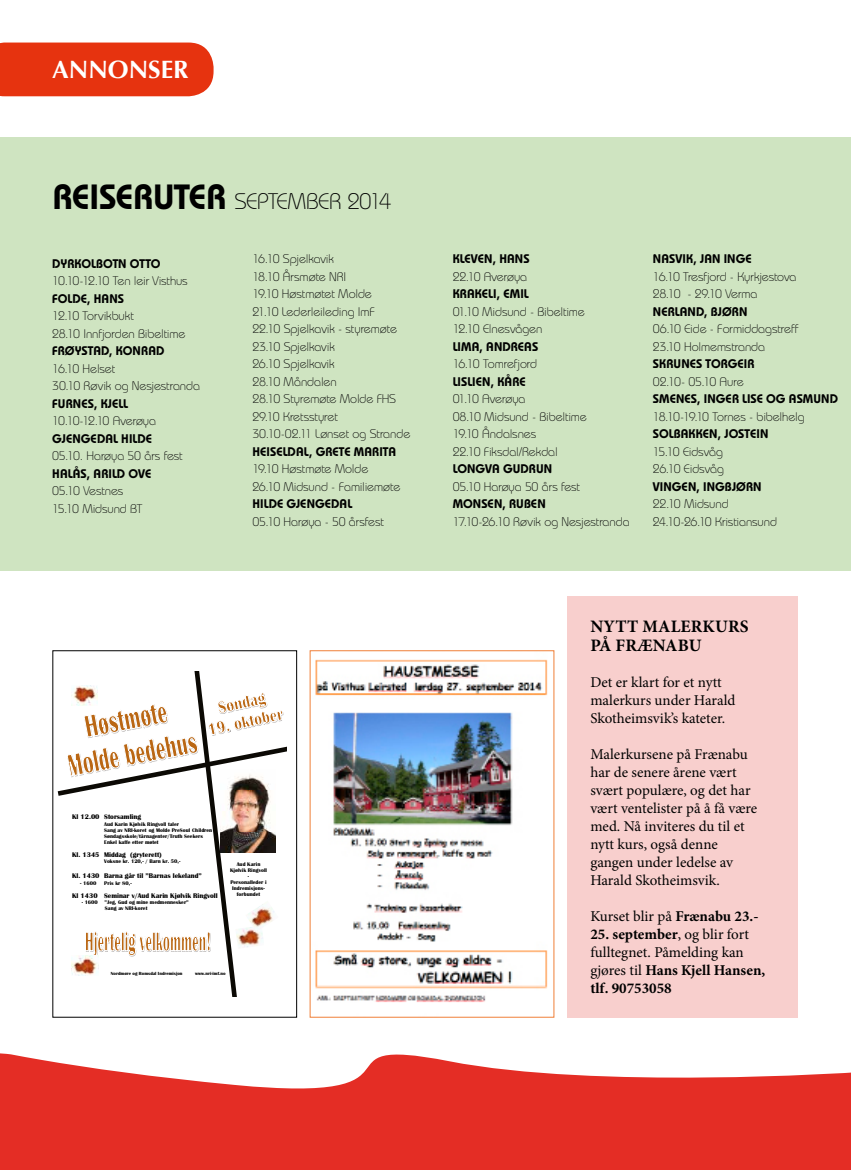
<style>
.page{position:relative;width:851px;height:1170px;background:#fff}
.page>*{position:absolute;margin:0;border:0;box-sizing:border-box;transform-origin:0 0}
.t1{font:700 25px "Optima";color:#fff}
.t2{font:300 22.5px "Bauhaus Std";letter-spacing:-.03em;color:#000}
.t3{font:700 17.5px/18.8px "Minion Pro";letter-spacing:.01em;color:#000}
.t4{font:15px/18px "Minion Pro";color:#000}
.t5{font:300 12.5px/17.5px "Bauhaus Std";letter-spacing:-.01em;color:#000}
.t6{font:600 12.5px "Bauhaus Std";letter-spacing:.005em;color:#000}
.t7{font:700 7px "Britannic";color:#000}
.t8{font:700 5.38px/6px "Britannic";color:#000}
.t9{font:700 4.62px "Britannic";color:#000}
.s1{font-weight:600;font-size:35px}
.s2{font-weight:700}
</style>
<div class="page">
<div style="left:0;top:138px;width:850px;height:432px;background:#cfe4c1"></div>
<div style="left:0;top:43px;width:213px;height:53px;background:#e6330f"></div>
<svg style="left:0;top:1053px;width:850px;height:116px;fill:#e42d25"></svg>
<svg style="left:57px;top:671px;width:229px;height:325px"></svg>
<img style="left:72px;top:955px;width:26px;height:20px">
<img style="left:235px;top:925px;width:29px;height:23px">
<img style="left:245px;top:900px;width:33px;height:31px">
<img style="left:71px;top:685px;width:27px;height:20px">
<img style="left:220px;top:769px;width:56px;height:83px">
<div style="left:52px;top:650px;width:245px;height:367px;border:1px solid #000"></div>
<img style="left:315px;top:659px;width:233px;height:343px">
<div style="left:567px;top:595px;width:230px;height:422px;background:#f8cfcd"></div>
<h1 class="t1" style="left:52px;top:55px;width:92px">ANNONSER</h1>
<h2 class="t2" style="left:53px;top:188px;width:340px"><span class="s1">REISERUTER</span> SEPTEMBER 2014</h2>
<p class="t6" style="left:52px;top:256px;width:110px">DYR KOLBOTN OTTO</p>
<p class="t5" style="left:52px;top:272px;width:137px">10.10-12.10 Ten leir Visthus</p>
<p class="t6" style="left:52px;top:291px;width:65px">FOLDE, HANS</p>
<p class="t5" style="left:52px;top:307px;width:135px">12.10 Torvikbukt<br>28.10 Innfjorden Bibeltime</p>
<p class="t6" style="left:52px;top:343px;width:112px">FRØYSTAD, KONR AD</p>
<p class="t5" style="left:52px;top:359px;width:149px">16.10 Helset<br>30.10 Røvik og Nesjestranda</p>
<p class="t6" style="left:52px;top:396px;width:14px">FURNES</p>
<p class="t6" style="left:94px;top:396px;width:36px">, KJELL</p>
<p class="t5" style="left:52px;top:412px;width:105px">10.10-12.10 Averøya</p>
<p class="t6" style="left:52px;top:431px;width:23px">GJENGED</p>
<p class="t6" style="left:105px;top:431px;width:40px">AL HILDE</p>
<p class="t5" style="left:52px;top:447px;width:132px">05.10. Harøya 50 års fest</p>
<p class="t6" style="left:52px;top:466px;width:99px">HALÅS, ARI LD OVE</p>
<p class="t5" style="left:52px;top:482px;width:91px">05.10 Vestnes<br>15.10 Midsund BT</p>
<p class="t5" style="left:252px;top:250px;width:159px">16.10 Spjelkavik<br>18.10 Årsmøte NRI<br>19.10 Høstmøtet Molde<br>21.10 Lederleileding ImF<br>22.10 Spjelkavik - styremøte<br>23.10 Spjelkavik<br>26.10 Spjelkavik<br>28.10 Måndalen<br>28.10 Styremøte Molde FHS<br>29.10 Kretsstyret<br>30.10-02.11 Lønset og Strande</p>
<p class="t6" style="left:252px;top:444px;width:15px">HEISE</p>
<p class="t6" style="left:283px;top:444px;width:50px">LDAL, GRETE</p>
<p class="t6" style="left:354px;top:444px;width:44px">MARITA</p>
<p class="t5" style="left:252px;top:460px;width:149px">19.10 Høstmøte Molde<br>26.10 Midsund - Familiemøte</p>
<p class="t6" style="left:252px;top:496px;width:57px">HILDE GJENGED</p>
<p class="t6" style="left:339px;top:496px;width:14px">AL</p>
<p class="t5" style="left:252px;top:512px;width:133px">05.10 Harøya - 50 årsfest</p>
<p class="t7" style="left:72px;top:813px;width:70px">Kl 12.00 Storsamling</p>
<p class="t8" style="left:104px;top:820px;width:110px">Aud Karin Kjølvik Ringvoll taler<br>Sang av NRI-koret og Molde PreSoul Children Søndagsskole/tårnagenter/Truth Seekers Enkel kaffe etter møtet</p>
<p class="t7" style="left:72px;top:850px;width:91px">Kl. 1345 Middag (gryterett)</p>
<p class="t8" style="left:104px;top:858px;width:78px">Voksne kr. 120,- / Barn kr. 50,-</p>
<p class="t7" style="left:72px;top:872px;width:131px">Kl. 1430 Barna går til ”Barnas lekeland”</p>
<p class="t8" style="left:80px;top:879px;width:18px">- 1600</p>
<p class="t8" style="left:104px;top:879px;width:29px">Pris kr 80,-</p>
<p class="t7" style="left:72px;top:891px;width:147px">Kl 1430 Seminar v/Aud Karin Kjølvik Ringvoll</p>
<p class="t8" style="left:105px;top:899px;width:85px;text-indent:-23px">- 1600 ”Jeg, Gud og mine medmennesker”<br>Sang av NRI-koret</p>
<p class="t8" style="left:230px;top:860px;width:38px;text-align:center">Aud Karin<br>Kjølvik Ringvoll -<br>Personalleder i<br>Indremisjons&shy;forbundet</p>
<p class="t9" style="left:111px;top:970px;width:73px">Nordmøre og Romsdal Indremisjon</p>
<p class="t9" style="left:195px;top:970px;width:32px">www.nri-imf.no</p>
<p class="t6" style="left:452px;top:251px;width:71px">KLEVEN, HANS</p>
<p class="t5" style="left:452px;top:267px;width:76px">22.10 Averøya</p>
<p class="t6" style="left:452px;top:286px;width:78px">KRAKELI, EMI L</p>
<p class="t5" style="left:452px;top:302px;width:134px">01.10 Midsund - Bibeltime<br>12.10 Elnesvågen</p>
<p class="t6" style="left:452px;top:339px;width:42px">LIMA, ANDRE</p>
<p class="t6" style="left:524px;top:339px;width:14px">AS</p>
<p class="t5" style="left:452px;top:355px;width:86px">16.10 Tomrefjord</p>
<p class="t6" style="left:452px;top:374px;width:67px">LISLIEN, KÅRE</p>
<p class="t5" style="left:452px;top:390px;width:136px">01.10 Averøya<br>08.10 Midsund - Bibeltime<br>19.10 Åndalsnes<br>22.10 Fiksdal/Rekdal</p>
<p class="t6" style="left:452px;top:461px;width:69px">LONGVA GUDRUN</p>
<p class="t5" style="left:452px;top:477px;width:129px">05.10 Harøya 50 års fest</p>
<p class="t6" style="left:452px;top:496px;width:29px">MONSEN</p>
<p class="t6" style="left:502px;top:496px;width:37px">, RUBEN</p>
<p class="t5" style="left:452px;top:512px;width:178px">17.10-26.10 Røvik og Nesjestranda</p>
<p class="t6" style="left:652px;top:251px;width:83px">NASVIK, JAN INGE</p>
<p class="t5" style="left:653px;top:267px;width:145px">16.10 Tresfjord - Kyrkjestova<br>28.10 - 29.10 Verma</p>
<p class="t6" style="left:653px;top:304px;width:87px">NER LAND, BJØRN</p>
<p class="t5" style="left:652px;top:320px;width:147px">06.10 Eide - Formiddagstreff<br>23.10 Holmemstranda</p>
<p class="t6" style="left:652px;top:356px;width:22px">SKRUNES</p>
<p class="t6" style="left:705px;top:356px;width:23px">TORGEIR</p>
<p class="t5" style="left:653px;top:372px;width:92px">02.10- 05.10 Aure</p>
<p class="t6" style="left:653px;top:391px;width:15px">SMENES</p>
<p class="t6" style="left:697px;top:391px;width:19px">, INGER</p>
<p class="t6" style="left:742px;top:391px;width:6px">LISE</p>
<p class="t6" style="left:766px;top:391px;width:32px">OG ASMUND</p>
<p class="t5" style="left:653px;top:407px;width:153px">18.10-19.10 Tornes - bibelhelg</p>
<p class="t6" style="left:653px;top:426px;width:93px">SOLBAKKEN, JOSTEIN</p>
<p class="t5" style="left:653px;top:442px;width:73px">15.10 Eidsvåg<br>26.10 Eidsvåg</p>
<p class="t6" style="left:653px;top:479px;width:9px">VINGEN</p>
<p class="t6" style="left:696px;top:479px;width:58px">, ING BJØRN</p>
<p class="t5" style="left:653px;top:495px;width:126px">22.10 Midsund<br>24.10-26.10 Kristiansund</p>
<h3 class="t3" style="left:590px;top:617px;width:66px">Nytt mal</h3>
<h3 class="t3" style="left:590px;top:617px;width:149px;text-indent:90px">erkurs på Frænabu</h3>
<p class="t4" style="left:590px;top:673px;width:147px">Det er klart for et nytt malerkurs under Harald<br>Skotheimsvik’s kateter.</p>
<p class="t4" style="left:590px;top:745px;width:168px">Malerkursene på Frænabu har de senere årene vært svært populære, og det har vært ventelister på å få være med. Nå inviteres du til et nytt kurs, også denne gangen under ledelse av<br>Harald Skotheimsvik.</p>
<p class="t4" style="left:590px;top:907px;width:169px">Kurset blir på <span class="s2">Frænabu 23.-</span></p>
<p class="t4" style="left:590px;top:925px;width:176px"><span class="s2">25. september</span>, og blir fort fulltegnet. Påmelding kan gjøres til <span class="s2">Hans Kjell Hansen, tlf. 90753058</span></p>
</div>
